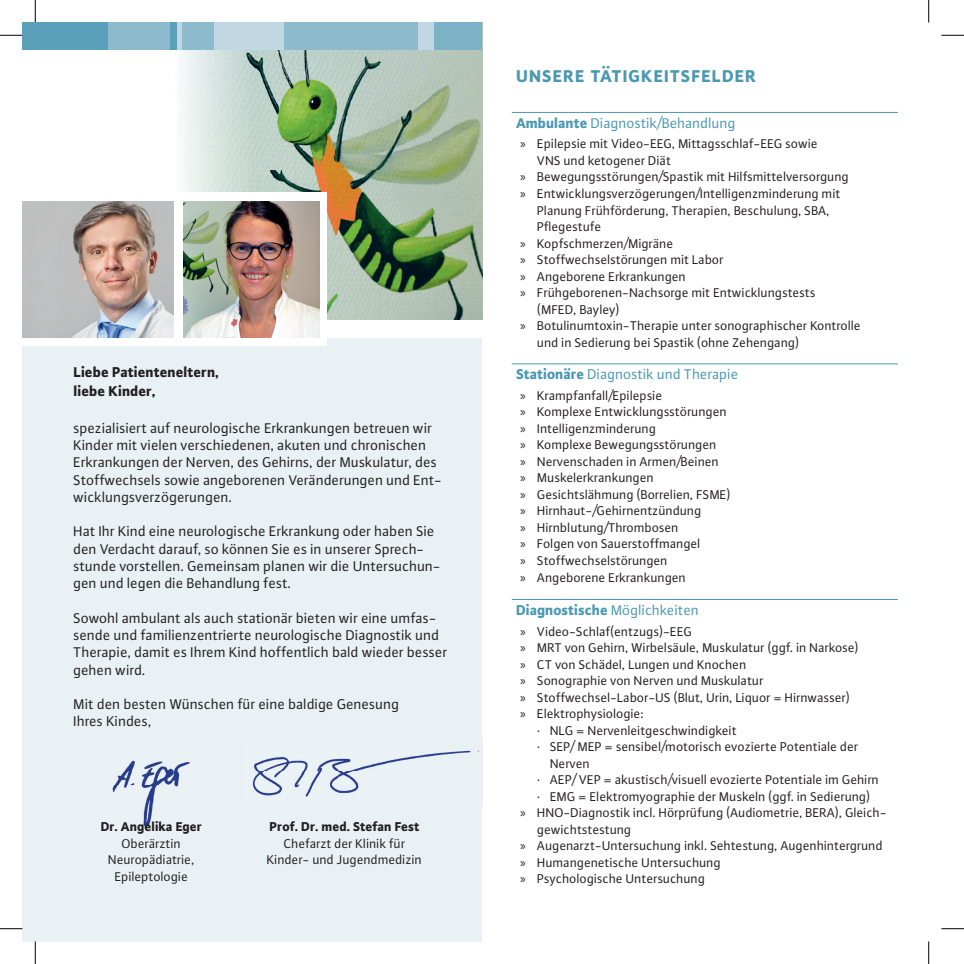
<style>
.page{position:relative;width:964px;height:964px;background:#fff}
.page>*{position:absolute;margin:0;border:0;box-sizing:border-box;transform-origin:0 0}
.t1{font:800 18px "Plus Sans OT";letter-spacing:.06em;color:#4a98b2}
.t2{font:15px/17.2px "Plus Sans OT";color:#231f20}
.t3{font:15px "Plus Sans OT";color:#4a98b2}
.t4{font:800 15px/19.5px "Plus Sans OT";color:#231f20}
.t5{font:800 15px "Plus Sans OT";color:#4a98b2}
.t6{font:13.5px/16.5px "Plus Sans OT";color:#231f20;text-align:center}
.t7{font:800 13.5px "Plus Sans OT";color:#231f20}
.s1{font-weight:800}
.s2{font-family:"Myriad Pro"}
.s3{font-weight:400}
</style>
<div class="page">
<div style="left:22px;top:337px;width:460px;height:604px;background:#e9f1f5"></div>
<img style="left:181px;top:50px;width:301px;height:270px">
<div style="left:22px;top:193px;width:305px;height:153px;background:#fff"></div>
<hr style="left:511px;top:112px;width:386px;height:1px;background:#4a98b2">
<hr style="left:511px;top:363px;width:386px;height:1px;background:#4a98b2">
<hr style="left:511px;top:599px;width:386px;height:1px;background:#4a98b2">
<img style="left:22px;top:202px;width:151px;height:135px">
<img style="left:183px;top:202px;width:137px;height:135px">
<div style="left:108px;top:22px;width:110px;height:28px;background:#8dbacd"></div>
<div style="left:170px;top:22px;width:9px;height:28px;background:#5ba0ba"></div>
<hr style="left:178px;top:22px;width:4px;height:28px;background:#c1d7e3">
<div style="left:215px;top:22px;width:223px;height:28px;background:#c1d7e3"></div>
<div style="left:284px;top:22px;width:134px;height:28px;background:#8dbacd"></div>
<div style="left:434px;top:22px;width:48px;height:28px;background:#7cb1c6"></div>
<div style="left:22px;top:22px;width:86px;height:28px;background:#5ba0ba"></div>
<img style="left:112px;top:760px;width:78px;height:67px">
<img style="left:252px;top:738px;width:231px;height:67px">
<svg style="left:0;top:35px;width:22px;height:1px"></svg>
<svg style="left:941px;top:35px;width:22px;height:1px"></svg>
<svg style="left:0;top:928px;width:22px;height:1px"></svg>
<svg style="left:941px;top:928px;width:22px;height:1px"></svg>
<svg style="left:35px;top:0;width:1px;height:22px"></svg>
<svg style="left:35px;top:941px;width:1px;height:22px"></svg>
<svg style="left:928px;top:0;width:1px;height:22px"></svg>
<svg style="left:928px;top:941px;width:1px;height:22px"></svg>
<p class="t4" style="left:74px;top:361px;width:147px">Liebe Patienteneltern, liebe Kinder,</p>
<p class="t2" style="left:74px;top:419px;width:370px">spezialisiert auf neurologische Erkrankungen betreuen wir Kinder mit vielen verschiedenen, akuten und chronischen Erkrankungen der Nerven, des Gehirns, der Muskulatur, des Stoffwechsels sowie angeborenen Veränderungen und Ent&shy;wicklungsverzögerungen.</p>
<p class="t2" style="left:74px;top:523px;width:369px">Hat Ihr Kind eine neurologische Erkrankung oder haben Sie den Verdacht darauf, so können Sie es in unserer Sprech&shy;stunde vorstellen. Gemeinsam planen wir die Untersuchun&shy;gen und legen die Behandlung fest.</p>
<p class="t2" style="left:74px;top:609px;width:375px">Sowohl ambulant als auch stationär bieten wir eine umfas&shy;sende und familienzentrierte neurologische Diagnostik und Therapie, damit es Ihrem Kind hoffentlich bald wieder besser gehen wird.</p>
<p class="t2" style="left:74px;top:695px;width:327px">Mit den besten Wünschen für eine baldige Genesung<br>Ihres Kindes,</p>
<p class="t7" style="left:101px;top:818px;width:103px">Dr. Angelika Eger</p>
<p class="t6" style="left:108px;top:835px;width:88px">Oberärztin<br>Neuropädiatrie,<br>Epileptologie</p>
<p class="t7" style="left:269px;top:818px;width:151px">Prof. Dr. med. Stefan Fest</p>
<p class="t6" style="left:267px;top:835px;width:157px">Chefarzt der Klinik für<br>Kinder- und Jugendmedizin</p>
<h1 class="t1" style="left:516px;top:65px;width:241px">UNSERE TÄTIGKEITSFELDER</h1>
<p class="t3" style="left:516px;top:114px;width:221px"><span class="s1">Ambulante</span> Diagnostik/Behandlung</p>
<p class="t6" style="left:520px;top:136px;width:299px"><span class="s2">»</span> Epilepsie mit Video-EEG, Mittagsschlaf-EEG sowie</p>
<p class="t6" style="left:537px;top:152px;width:135px">VNS und ketogener Diät</p>
<p class="t6" style="left:520px;top:169px;width:330px"><span class="s2">»</span> Bewegungsstörungen/Spastik mit Hilfsmittelversorgung</p>
<p class="t6" style="left:520px;top:185px;width:322px"><span class="s2">»</span> Entwicklungsverzögerungen/Intelligenzminderung mit</p>
<p class="t6" style="left:537px;top:202px;width:294px">Planung Frühförderung, Therapien, Beschulung, SBA,</p>
<p class="t6" style="left:537px;top:218px;width:66px">Pflegestufe</p>
<p class="t6" style="left:520px;top:235px;width:155px"><span class="s2">»</span> Kopfschmerzen/Migräne</p>
<p class="t6" style="left:520px;top:251px;width:205px"><span class="s2">»</span> Stoffwechselstörungen mit Labor</p>
<p class="t6" style="left:520px;top:268px;width:167px"><span class="s2">»</span> Angeborene Erkrankungen</p>
<p class="t6" style="left:520px;top:284px;width:297px"><span class="s2">»</span> Frühgeborenen-Nachsorge mit Entwicklungstests</p>
<p class="t6" style="left:537px;top:301px;width:84px">(MFED, Bayley)</p>
<p class="t6" style="left:520px;top:317px;width:342px"><span class="s2">»</span> Botulinumtoxin-Therapie unter sonographischer Kontrolle</p>
<p class="t6" style="left:537px;top:334px;width:263px">und in Sedierung bei Spastik (ohne Zehengang)</p>
<p class="t3" style="left:516px;top:365px;width:224px"><span class="s1">Stationäre</span> Diagnostik und Therapie</p>
<p class="t6" style="left:520px;top:387px;width:212px;text-align:left"><span class="s2">»</span> Krampfanfall/Epilepsie<br><span class="s2">»</span> Komplexe Entwicklungsstörungen <span class="s2">»</span> Intelligenzminderung<br><span class="s2">»</span> Komplexe Bewegungsstörungen<br><span class="s2">»</span> Nervenschaden in Armen/Beinen<br><span class="s2">»</span> Muskelerkrankungen<br><span class="s2">»</span> Gesichtslähmung (Borrelien, FSME) <span class="s2">»</span> Hirnhaut-/Gehirnentzündung<br><span class="s2">»</span> Hirnblutung/Thrombosen<br><span class="s2">»</span> Folgen von Sauerstoffmangel<br><span class="s2">»</span> Stoffwechselstörungen<br><span class="s2">»</span> Angeborene Erkrankungen</p>
<p class="t5" style="left:516px;top:600px;width:184px">Diagnostische <span class="s3">Möglichkeiten</span></p>
<p class="t6" style="left:520px;top:622px;width:173px"><span class="s2">»</span> Video-Schlaf(entzugs)-EEG</p>
<p class="t6" style="left:520px;top:639px;width:340px"><span class="s2">»</span> MRT von Gehirn, Wirbelsäule, Muskulatur (ggf. in Narkose)</p>
<p class="t6" style="left:520px;top:655px;width:228px"><span class="s2">»</span> CT von Schädel, Lungen und Knochen</p>
<p class="t6" style="left:520px;top:672px;width:245px"><span class="s2">»</span> Sonographie von Nerven und Muskulatur</p>
<p class="t6" style="left:520px;top:688px;width:331px"><span class="s2">»</span> Stoffwechsel-Labor-US (Blut, Urin, Liquor = Hirnwasser)</p>
<p class="t6" style="left:520px;top:705px;width:125px"><span class="s2">»</span> Elektrophysiologie:</p>
<p class="t6" style="left:537px;top:721px;width:201px">· NLG = Nervenleitgeschwindigkeit</p>
<p class="t6" style="left:537px;top:738px;width:322px">· SEP/ MEP = sensibel/motorisch evozierte Potentiale der</p>
<p class="t6" style="left:550px;top:754px;width:41px">Nerven</p>
<p class="t6" style="left:537px;top:771px;width:343px">· AEP/ VEP = akustisch/visuell evozierte Potentiale im Gehirn</p>
<p class="t6" style="left:537px;top:787px;width:335px">· EMG = Elektromyographie der Muskeln (ggf. in Sedierung)</p>
<p class="t6" style="left:520px;top:804px;width:368px"><span class="s2">»</span> HNO-Diagnostik incl. Hörprüfung (Audiometrie, BERA), Gleich-</p>
<p class="t6" style="left:537px;top:820px;width:96px">gewichtstestung</p>
<p class="t6" style="left:520px;top:837px;width:364px"><span class="s2">»</span> Augenarzt-Untersuchung inkl. Sehtestung, Augenhintergrund</p>
<p class="t6" style="left:520px;top:853px;width:202px"><span class="s2">»</span> Humangenetische Untersuchung</p>
<p class="t6" style="left:520px;top:870px;width:186px"><span class="s2">»</span> Psychologische Untersuchung</p>
</div>
